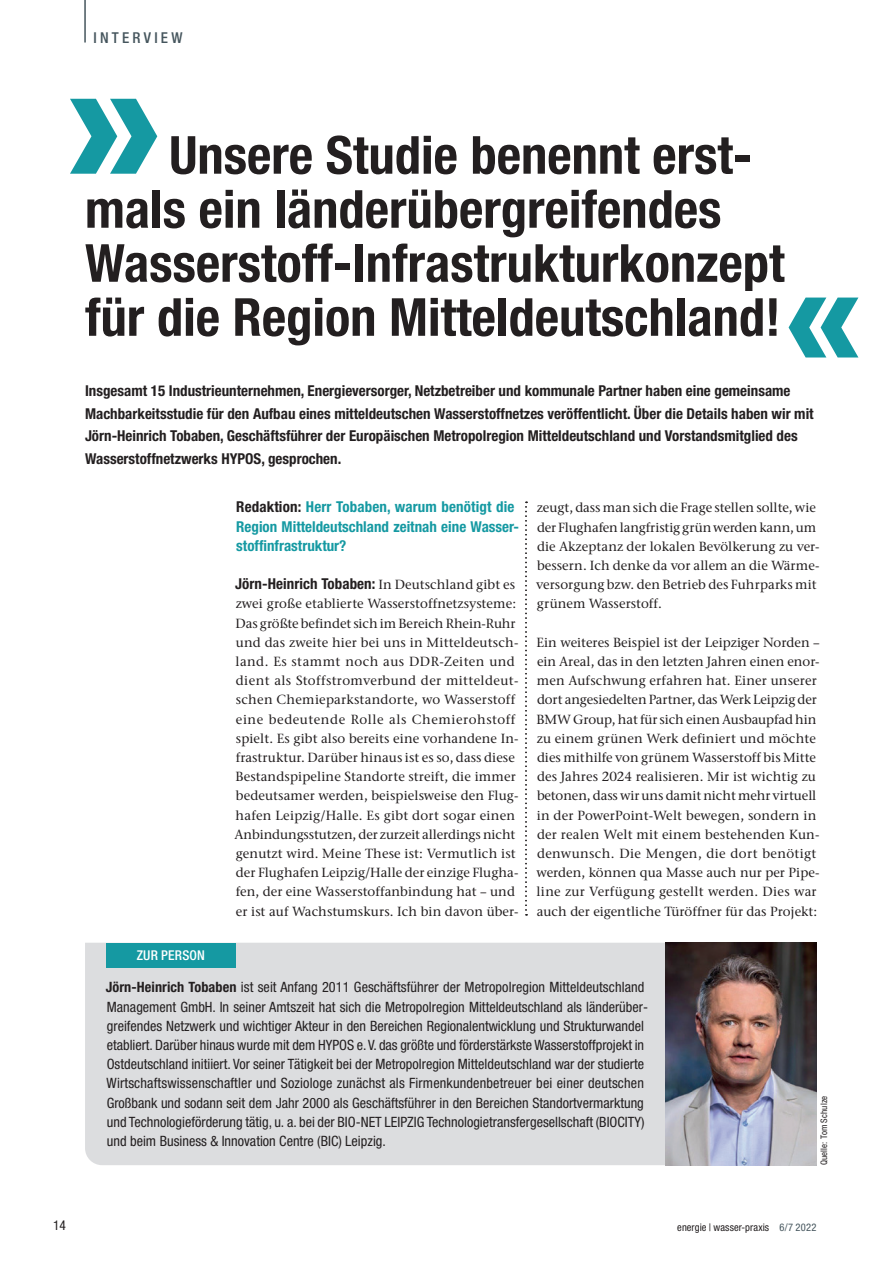
<style>
.page{position:relative;width:893px;height:1263px;background:#fff}
.page>*{position:absolute;margin:0;border:0;box-sizing:border-box;transform-origin:0 0}
.t1{font:139.5px "Gill Sans Std Extra Bold Disp";color:#1599a2}
.t2{font:111.6px "Gill Sans Std Extra Bold Disp";color:#1599a2}
.t3{font:700 condensed 52.5px/54px "Helvetica Neue LT Std";color:#231f20}
.t4{font:700 condensed 15px/22.5px "Helvetica Neue LT Std";color:#231f20}
.t5{font:700 condensed 15px/19.2px "Helvetica Neue LT Std";color:#1599a2}
.t6{font:500 condensed 15px "Helvetica Neue LT Std";letter-spacing:.215em;color:#45555d}
.t7{font:condensed 14.25px/19.2px "Helvetica Neue LT Std";color:#231f20}
.t8{font:500 condensed 13.5px "Helvetica Neue LT Std";letter-spacing:.015em;color:#fff}
.t9{font:condensed 13.5px "Helvetica Neue LT Std";color:#231f20}
.t10{font:500 13.2px/19.2px "Stone Serif ITC Pro";letter-spacing:.005em;color:#231f20}
.t11{font:condensed 10.5px "Helvetica Neue LT Std";letter-spacing:.01em;color:#231f20}
.t12{font:condensed 9px "Helvetica Neue LT Std";letter-spacing:.015em;color:#231f20}
.s1{color:#231f20}
.s2{font-family:"Stone Serif ITC Pro";font-weight:500;font-stretch:normal;font-size:13.2px}
.s3{font-weight:700}
.s4{color:#45555d}
</style>
<div class="page">
<svg style="left:525px;top:502px;width:2px;height:413px"></svg>
<div style="left:85px;top:943px;width:581px;height:222px;background:#dcdddf"></div>
<div style="left:106px;top:943px;width:129px;height:24px;background:#1599a2"></div>
<img style="left:666px;top:943px;width:150px;height:222px">
<hr style="left:84px;top:0;width:2px;height:43px;background:#45555d">
<p class="t6" style="left:94px;top:28px;width:91px">INTERVIEW</p>
<h1 class="t1" style="left:68px;top:42px;width:93px">»</h1>
<h3 class="t3" style="left:85px;top:127px;width:701px;text-indent:84px">Unsere Studie benennt erst&shy;mals ein länderübergreifendes Wasserstoff-Infrastrukturkonzept für die Region Mitteldeutschland!</h3>
<h2 class="t2" style="left:787px;top:252px;width:75px">«</h2>
<p class="t4" style="left:85px;top:379px;width:730px">Insgesamt 15 Industrieunternehmen, Energieversorger, Netzbetreiber und kommunale Partner haben eine gemeinsame Machbarkeitsstudie für den Aufbau eines mitteldeutschen Wasserstoffnetzes veröffentlicht. Über die Details haben wir mit Jörn-Heinrich Tobaben, Geschäftsführer der Europäischen Metropolregion Mitteldeutschland und Vorstandsmitglied des Wasserstoffnetzwerks HYPOS, gesprochen.</p>
<p class="t8" style="left:137px;top:947px;width:70px">ZUR PERSON</p>
<p class="t5" style="left:236px;top:497px;width:284px"><span class="s1">Redaktion:</span> Herr Tobaben, warum benötigt die<br>Region Mitteldeutschland zeitnah eine Wasser&shy;stoffinfrastruktur?</p>
<p class="t4" style="left:235px;top:572px;width:281px">Jörn-Heinrich Tobaben: <span class="s2">In Deutschland gibt es</span></p>
<p class="t10" style="left:235px;top:594px;width:285px">zwei große etablierte Wasserstoffnetzsysteme:<br>Das größte befindet sich im Bereich Rhein-Ruhr und das zweite hier bei uns in Mitteldeutsch&shy;land. Es stammt noch aus DDR-Zeiten und dient als Stoffstromverbund der mitteldeut&shy;schen Chemieparkstandorte, wo Wasserstoff eine bedeutende Rolle als Chemierohstoff spielt. Es gibt also bereits eine vorhandene In&shy;frastruktur. Darüber hinaus ist es so, dass diese Bestandspipeline Standorte streift, die immer bedeutsamer werden, beispielsweise den Flug&shy;hafen Leipzig/Halle. Es gibt dort sogar einen Anbindungsstutzen, der zurzeit allerdings nicht genutzt wird. Meine These ist: Vermutlich ist der Flughafen Leipzig/Halle der einzige Flugha&shy;fen, der eine Wasserstoffanbindung hat – und er ist auf Wachstumskurs. Ich bin davon über-</p>
<p class="t10" style="left:536px;top:498px;width:285px">zeugt, dass man sich die Frage stellen sollte, wie der Flughafen langfristig grün werden kann, um die Akzeptanz der lokalen Bevölkerung zu ver&shy;bessern. Ich denke da vor allem an die Wärme&shy;versorgung bzw. den Betrieb des Fuhrparks mit grünem Wasserstoff.</p>
<p class="t10" style="left:536px;top:633px;width:285px">Ein weiteres Beispiel ist der Leipziger Norden – ein Areal, das in den letzten Jahren einen enor&shy;men Aufschwung erfahren hat. Einer unserer dort angesiedelten Partner, das Werk Leipzig der BMW Group, hat für sich einen Ausbaupfad hin zu einem grünen Werk definiert und möchte dies mithilfe von grünem Wasserstoff bis Mitte des Jahres 2024 realisieren. Mir ist wichtig zu betonen, dass wir uns damit nicht mehr virtuell in der PowerPoint-Welt bewegen, sondern in der realen Welt mit einem bestehenden Kun&shy;denwunsch. Die Mengen, die dort benötigt werden, können qua Masse auch nur per Pipe&shy;line zur Verfügung gestellt werden. Dies war auch der eigentliche Türöffner für das Projekt:</p>
<p class="t7" style="left:106px;top:978px;width:544px"><span class="s3">Jörn-Heinrich Tobaben</span> ist seit Anfang 2011 Geschäftsführer der Metropolregion Mitteldeutschland Management GmbH. In seiner Amtszeit hat sich die Metropolregion Mitteldeutschland als länderüber&shy;greifendes Netzwerk und wichtiger Akteur in den Bereichen Regionalentwicklung und Strukturwandel etabliert. Darüber hinaus wurde mit dem HYPOS e. V. das größte und förderstärkste Wasserstoffprojekt in Ostdeutschland initiiert. Vor seiner Tätigkeit bei der Metropolregion Mitteldeutschland war der studierte Wirtschaftswissenschaftler und Soziologe zunächst als Firmenkundenbetreuer bei einer deutschen Großbank und sodann seit dem Jahr 2000 als Geschäftsführer in den Bereichen Standortvermarktung und Technologieförderung tätig, u. a. bei der BIO-NET LEIPZIG Technologietransfergesellschaft (BIOCITY) und beim Business &amp; Innovation Centre (BIC) Leipzig.</p>
<p class="t12" style="left:819px;top:1165px;width:71px;rotate:-90deg">Quelle: Tom Schulze</p>
<p class="t9" style="left:53px;top:1218px;width:14px">14</p>
<p class="t11" style="left:677px;top:1221px;width:141px">energie | wasser-praxis <span class="s4">6/7 2022</span></p>
</div>
